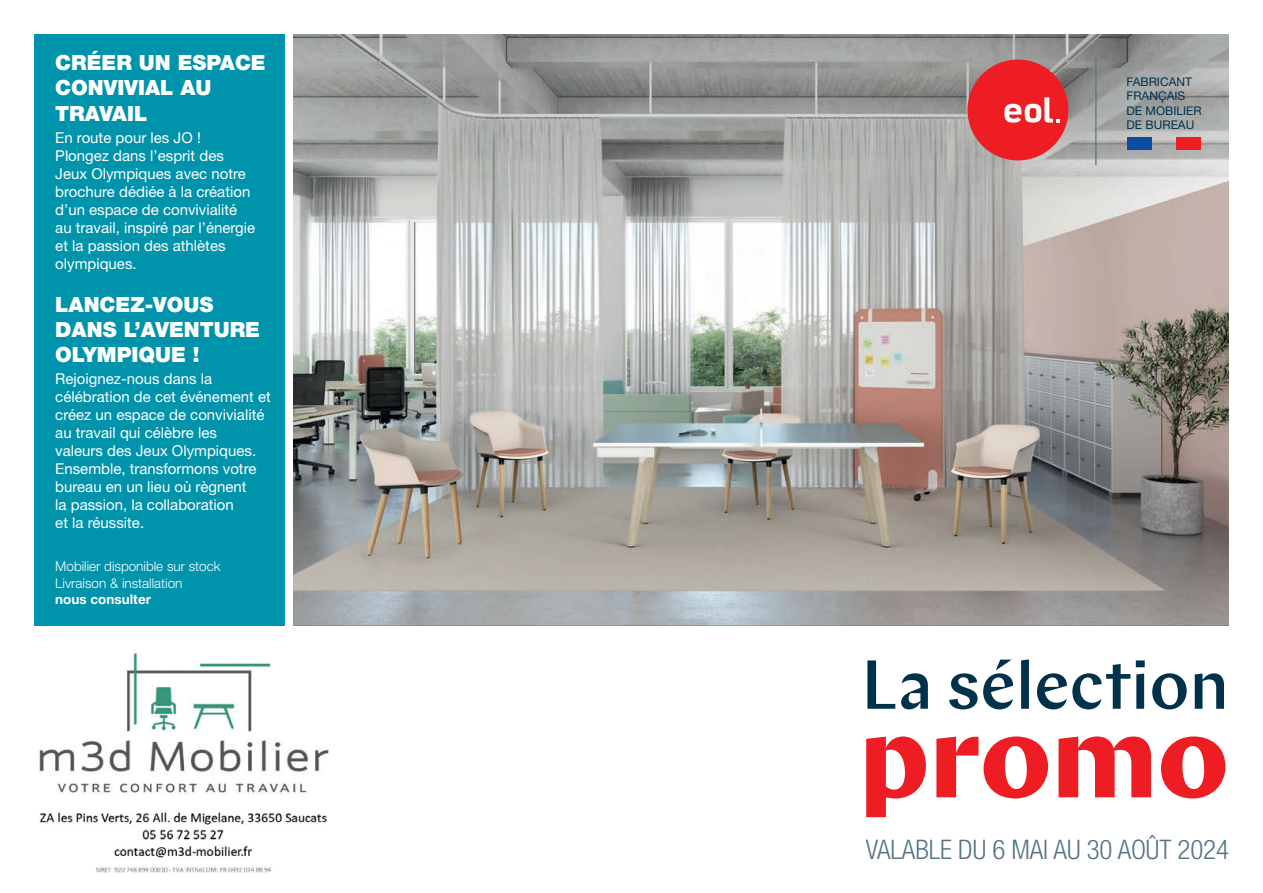
<style>
.page{position:relative;width:1263px;height:893px;background:#fff}
.page>*{position:absolute;margin:0;border:0;box-sizing:border-box;transform-origin:0 0}
.t1{font:700 117px "Chap";color:#ee1d23}
.t2{font:500 69px "Chap";color:#00324c}
.t3{font:300 condensed 27px "Helvetica Neue LT Std";letter-spacing:-.005em;color:#557482}
.t4{font:900 21px/25.2px "Helvetica Neue LT Std";color:#fff}
.t5{font:15px/18px "Helvetica Neue LT Std";color:#fff}
.t6{font:300 13.5px/16.2px "Helvetica Neue LT Std";color:#fff}
.t7{font:700 13.5px "Helvetica Neue LT Std";color:#fff}
.t8{font:12px/14.4px "Helvetica Neue LT Std";color:#00324c}
</style>
<div class="page">
<img style="left:293px;top:34px;width:936px;height:591px">
<div style="left:967px;top:60px;width:101px;height:100px;background:#ee1d23;border-radius:50%"></div>
<svg style="left:1004px;top:97px;width:55px;height:26px"></svg>
<div style="left:1126px;top:137px;width:25px;height:13px;background:#0d4da1"></div>
<div style="left:1176px;top:137px;width:25px;height:13px;background:#ee1d23"></div>
<hr style="left:1095px;top:60px;width:1px;height:105px;background:#557482">
<div style="left:34px;top:34px;width:251px;height:591px;background:#0093ac"></div>
<img style="left:39px;top:653px;width:290px;height:140px">
<img style="left:39px;top:812px;width:288px;height:61px">
<h3 class="t4" style="left:55px;top:50px;width:212px">CRÉER UN ESPACE<br>CONVIVIAL AU<br>TRAVAIL</h3>
<p class="t5" style="left:55px;top:128px;width:201px">En route pour les JO !<br>Plongez dans l’esprit des<br>Jeux Olympiques avec notre brochure dédiée à la création d’un espace de convivialité au travail, inspiré par l’énergie et la passion des athlètes olympiques.</p>
<h3 class="t4" style="left:55px;top:291px;width:206px">LANCEZ-VOUS<br>DANS L’AVENTURE<br>OLYMPIQUE !</h3>
<p class="t5" style="left:55px;top:370px;width:217px">Rejoignez-nous dans la célébration de cet événement et créez un espace de convivialité au travail qui célèbre les<br>valeurs des Jeux Olympiques.<br>Ensemble, transformons votre bureau en un lieu où règnent<br>la passion, la collaboration<br>et la réussite.</p>
<p class="t6" style="left:55px;top:558px;width:167px">Mobilier disponible sur stock<br>Livraison &amp; installation</p>
<p class="t7" style="left:55px;top:591px;width:97px">nous consulter</p>
<p class="t8" style="left:1126px;top:74px;width:77px">FABRICANT<br>FRANÇAIS<br>DE MOBILIER<br>DE BUREAU</p>
<h2 class="t2" style="left:861px;top:642px;width:369px">La sélection</h2>
<h1 class="t1" style="left:859px;top:681px;width:371px">promo</h1>
<h3 class="t3" style="left:866px;top:834px;width:365px">VALABLE DU 6 MAI AU 30 AOÛT 2024</h3>
</div>
